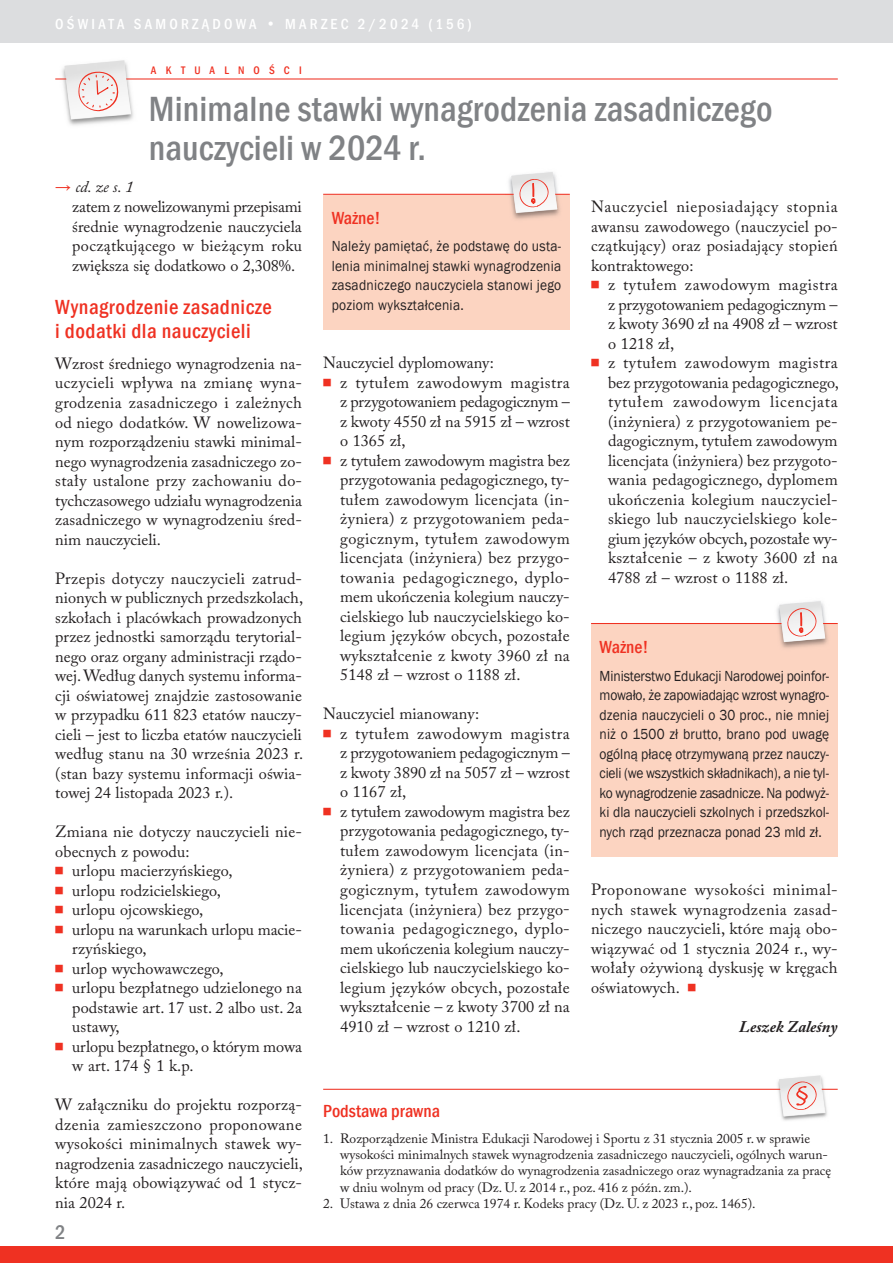
<style>
.page{position:relative;width:893px;height:1263px;background:#fff}
.page>*{position:absolute;margin:0;border:0;box-sizing:border-box;transform-origin:0 0}
.t1{font:500 condensed 36px/39px "Franklin Gothic";letter-spacing:.005em;color:#808285}
.t2{font:500 condensed 21px/24px "Franklin Gothic";letter-spacing:.025em;color:#ef3122}
.t3{font:500 condensed 20.25px "Franklin Gothic";color:#808285}
.t4{font:500 condensed 18px "Franklin Gothic";color:#ef3122}
.t5{font:16.2px/19.5px "Adobe Caslon Pro";letter-spacing:.005em;color:#231f20;text-align:justify}
.t6{font:italic 700 16.2px "Adobe Caslon Pro";color:#231f20}
.t7{font:italic 16.2px "Adobe Caslon Pro";color:#231f20}
.t8{font:15px/19.5px "Franklin Gothic";letter-spacing:.005em;color:#231f20;text-align:justify;scale:.9 1}
.t9{font:500 condensed 15px "Franklin Gothic";letter-spacing:.215em;color:#fff}
.t10{font:13.5px/16.2px "Adobe Caslon Pro";color:#231f20}
.t11{font:500 condensed 11.25px "Franklin Gothic";letter-spacing:.815em;color:#ef3122}
.s1{font-family:"Times New Roman";font-size:15.75px;color:#ef3122}
</style>
<div class="page">
<div style="left:0;top:1246px;width:893px;height:17px;background:#ef3122"></div>
<div style="left:0;top:0;width:893px;height:43px;background:#dcdddf"></div>
<div style="left:323px;top:195px;width:247px;height:134px;background:#fcd4c1"></div>
<img style="left:505px;top:176px;width:65px;height:43px">
<hr style="left:323px;top:194px;width:247px;height:1px;background:#ef3122">
<img style="left:512px;top:172px;width:45px;height:41px">
<svg style="left:518px;top:178px;width:31px;height:31px"></svg>
<div style="left:591px;top:624px;width:247px;height:232px;background:#fcd4c1"></div>
<img style="left:776px;top:606px;width:52px;height:42px">
<hr style="left:591px;top:623px;width:247px;height:1px;background:#ef3122">
<img style="left:779px;top:601px;width:46px;height:41px">
<svg style="left:786px;top:607px;width:31px;height:31px"></svg>
<img style="left:62px;top:66px;width:72px;height:60px">
<hr style="left:55px;top:78px;width:783px;height:2px;background:#ef3122">
<img style="left:65px;top:60px;width:66px;height:59px">
<svg style="left:78px;top:70px;width:42px;height:42px"></svg>
<img style="left:775px;top:1081px;width:54px;height:40px">
<hr style="left:323px;top:1089px;width:515px;height:1px;background:#ef3122">
<img style="left:779px;top:1075px;width:46px;height:41px">
<svg style="left:786px;top:1080px;width:31px;height:32px"></svg>
<p class="t9" style="left:55px;top:14px;width:418px">OŚWIATA SAMORZĄDOWA • MARZEC 2/2024 (156)</p>
<p class="t7" style="left:55px;top:177px;width:80px"><span class="s1">→</span> cd. ze s. 1</p>
<p class="t11" style="left:151px;top:63px;width:152px">AKTUALNOŚCI</p>
<h1 class="t1" style="left:149px;top:90px;width:625px">Minimalne stawki wynagrodzenia zasadniczego nauczycieli w 2024 r.</h1>
<p class="t5" style="left:72px;top:197px;width:231px">zatem z nowelizowanymi przepisami średnie wynagrodzenie nauczyciela początkującego w bieżącym roku zwiększa się dodatkowo o 2,308%.</p>
<p class="t2" style="left:55px;top:295px;width:218px">Wynagrodzenie zasadnicze i dodatki dla nauczycieli</p>
<p class="t5" style="left:55px;top:354px;width:248px">Wzrost średniego wynagrodzenia na&shy;uczycieli wpływa na zmianę wyna&shy;grodzenia zasadniczego i zależnych od niego dodatków. W nowelizowa&shy;nym rozporządzeniu stawki minimal&shy;nego wynagrodzenia zasadniczego zo&shy;stały ustalone przy zachowaniu do&shy;tychczasowego udziału wynagrodzenia zasadniczego w wynagrodzeniu śred&shy;nim nauczycieli.</p>
<p class="t5" style="left:55px;top:568px;width:249px">Przepis dotyczy nauczycieli zatrud&shy;nionych w publicznych przedszkolach, szkołach i placówkach prowadzonych przez jednostki samorządu terytorial&shy;nego oraz organy administracji rządo&shy;wej. Według danych systemu informa&shy;cji oświatowej znajdzie zastosowanie w przypadku 611 823 etatów nauczy&shy;cieli – jest to liczba etatów nauczycieli według stanu na 30 września 2023 r. (stan bazy systemu informacji oświa&shy;towej 24 listopada 2023 r.).</p>
<p class="t5" style="left:55px;top:822px;width:248px">Zmiana nie dotyczy nauczycieli nie-</p>
<p class="t5" style="left:55px;top:841px;width:136px">obecnych z powodu:</p>
<p class="t5" style="left:72px;top:861px;width:162px">urlopu macierzyńskiego,</p>
<p class="t5" style="left:72px;top:880px;width:150px">urlopu rodzicielskiego,</p>
<p class="t5" style="left:72px;top:900px;width:133px">urlopu ojcowskiego,</p>
<p class="t5" style="left:72px;top:919px;width:231px">urlopu na warunkach urlopu macie-</p>
<p class="t5" style="left:72px;top:939px;width:76px">rzyńskiego,</p>
<p class="t5" style="left:72px;top:958px;width:153px">urlop wychowawczego,</p>
<p class="t5" style="left:72px;top:978px;width:231px">urlopu bezpłatnego udzielonego na</p>
<p class="t5" style="left:72px;top:997px;width:231px">podstawie art. 17 ust. 2 albo ust. 2a</p>
<p class="t5" style="left:72px;top:1017px;width:49px">ustawy,</p>
<p class="t5" style="left:72px;top:1036px;width:231px">urlopu bezpłatnego, o którym mowa</p>
<p class="t5" style="left:72px;top:1056px;width:123px">w art. 174 § 1 k.p.</p>
<p class="t5" style="left:55px;top:1095px;width:249px">W załączniku do projektu rozporzą&shy;dzenia zamieszczono proponowane wysokości minimalnych stawek wy&shy;nagrodzenia zasadniczego nauczycieli, które mają obowiązywać od 1 stycz&shy;nia 2024 r.</p>
<p class="t3" style="left:55px;top:1219px;width:12px">2</p>
<p class="t4" style="left:332px;top:206px;width:51px">Ważne!</p>
<p class="t8" style="left:332px;top:237px;width:257px">Należy pamiętać, że podstawę do usta&shy;lenia minimalnej stawki wynagrodzenia zasadniczego nauczyciela stanowi jego poziom wykształcenia.</p>
<p class="t5" style="left:340px;top:353px;width:231px;text-align:left;text-indent:-17px">Nauczyciel dyplomowany:<br>z tytułem zawodowym magistra z przygotowaniem pedagogicznym – z kwoty 4550 zł na 5915 zł – wzrost o 1365 zł,<br>z tytułem zawodowym magistra bez przygotowania pedagogicznego, ty&shy;tułem zawodowym licencjata (in&shy;żyniera) z przygotowaniem peda&shy;gogicznym, tytułem zawodowym licencjata (inżyniera) bez przygo&shy;towania pedagogicznego, dyplo&shy;mem ukończenia kolegium nauczy&shy;cielskiego lub nauczycielskiego ko&shy;legium języków obcych, pozostałe wykształcenie z kwoty 3960 zł na<br>5148 zł – wzrost o 1188 zł.</p>
<p class="t5" style="left:340px;top:704px;width:231px;text-align:left;text-indent:-17px">Nauczyciel mianowany:<br>z tytułem zawodowym magistra z przygotowaniem pedagogicznym – z kwoty 3890 zł na 5057 zł – wzrost o 1167 zł,<br>z tytułem zawodowym magistra bez przygotowania pedagogicznego, ty&shy;tułem zawodowym licencjata (in&shy;żyniera) z przygotowaniem peda&shy;gogicznym, tytułem zawodowym licencjata (inżyniera) bez przygo&shy;towania pedagogicznego, dyplo&shy;mem ukończenia kolegium nauczy&shy;cielskiego lub nauczycielskiego ko&shy;legium języków obcych, pozostałe wykształcenie – z kwoty 3700 zł na<br>4910 zł – wzrost o 1210 zł.</p>
<p class="t5" style="left:591px;top:197px;width:248px">Nauczyciel nieposiadający stopnia awansu zawodowego (nauczyciel po&shy;czątkujący) oraz posiadający stopień kontraktowego:</p>
<p class="t5" style="left:608px;top:275px;width:232px;text-align:left">z tytułem zawodowym magistra z przygotowaniem pedagogicznym – z kwoty 3690 zł na 4908 zł – wzrost o 1218 zł,<br>z tytułem zawodowym magistra bez przygotowania pedagogicznego, tytułem zawodowym licencjata (inżyniera) z przygotowaniem pe&shy;dagogicznym, tytułem zawodowym licencjata (inżyniera) bez przygoto&shy;wania pedagogicznego, dyplomem ukończenia kolegium nauczyciel&shy;skiego lub nauczycielskiego kole&shy;gium języków obcych, pozostałe wy&shy;kształcenie – z kwoty 3600 zł na<br>4788 zł – wzrost o 1188 zł.</p>
<p class="t4" style="left:600px;top:636px;width:51px">Ważne!</p>
<p class="t8" style="left:600px;top:666px;width:257px">Ministerstwo Edukacji Narodowej poinfor&shy;mowało, że zapowiadając wzrost wynagro&shy;dzenia nauczycieli o 30 proc., nie mniej niż o 1500 zł brutto, brano pod uwagę ogólną płacę otrzymywaną przez nauczy&shy;cieli (we wszystkich składnikach), a nie tyl&shy;ko wynagrodzenie zasadnicze. Na podwyż&shy;ki dla nauczycieli szkolnych i przedszkol&shy;nych rząd przeznacza ponad 23 mld zł.</p>
<p class="t5" style="left:591px;top:880px;width:248px">Proponowane wysokości minimal&shy;nych stawek wynagrodzenia zasad&shy;niczego nauczycieli, które mają obo&shy;wiązywać od 1 stycznia 2024 r., wy&shy;wołały ożywioną dyskusję w kręgach oświatowych. <sup>■</sup></p>
<p class="t6" style="left:739px;top:1016px;width:100px">Leszek Zaleśny</p>
<p class="t4" style="left:323px;top:1099px;width:118px">Podstawa prawna</p>
<p class="t10" style="left:340px;top:1130px;width:492px;text-indent:-17px">1. Rozporządzenie Ministra Edukacji Narodowej i Sportu z 31 stycznia 2005 r. w sprawie wysokości minimalnych stawek wynagrodzenia zasadniczego nauczycieli, ogólnych warun&shy;ków przyznawania dodatków do wynagrodzenia zasadniczego oraz wynagradzania za pracę w dniu wolnym od pracy (Dz. U. z 2014 r., poz. 416 z późn. zm.).</p>
<p class="t10" style="left:323px;top:1195px;width:434px">2. Ustawa z dnia 26 czerwca 1974 r. Kodeks pracy (Dz. U. z 2023 r., poz. 1465).</p>
</div>
